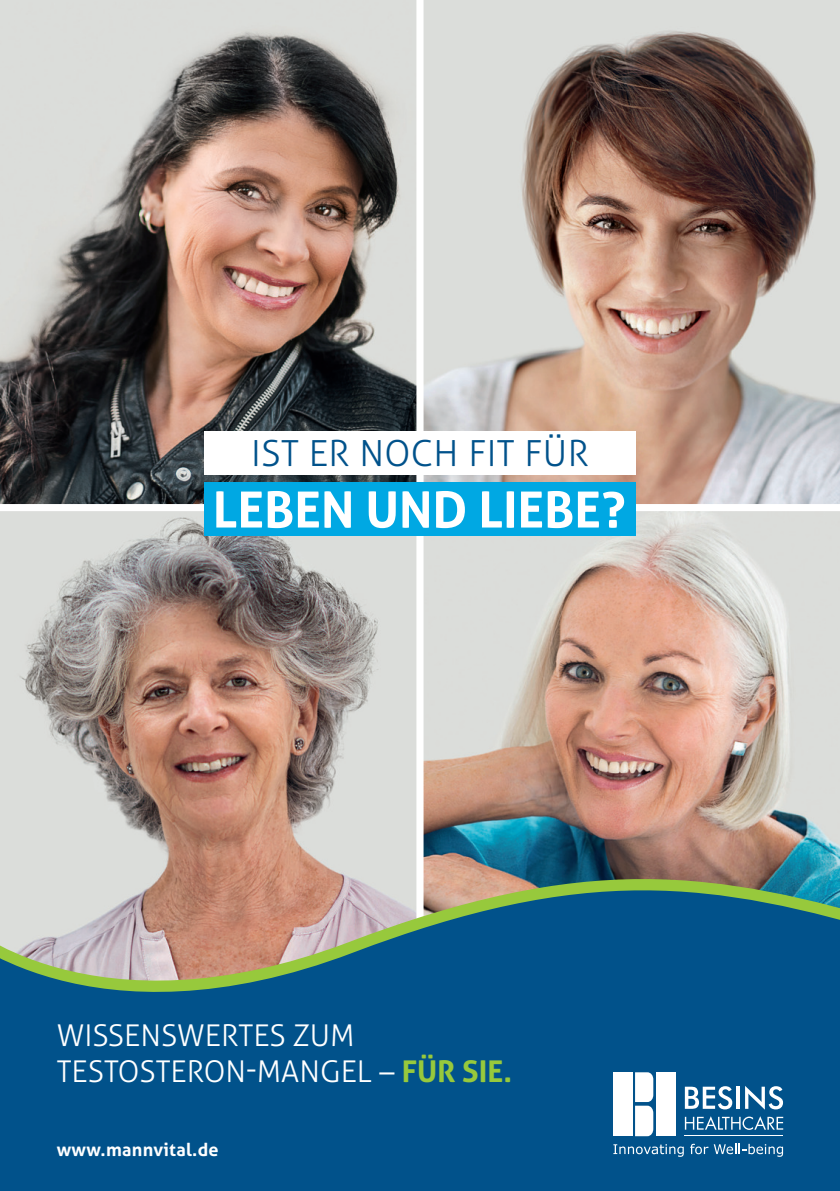
<style>
.page{position:relative;width:840px;height:1191px;background:#fff}
.page>*{position:absolute;margin:0;border:0;box-sizing:border-box;transform-origin:0 0}
.t1{font:700 50px "Aller";color:#fff}
.t2{font:300 36px "Aller";letter-spacing:.01em;color:#01528b}
.t3{font:300 30px/36px "Aller";color:#fff}
.t4{font:700 18px "Aller";letter-spacing:.015em;color:#fff}
.s1{font-weight:700;color:#97c93c}
</style>
<div class="page">
<img style="left:0;top:0;width:416px;height:844px">
<img style="left:423px;top:0;width:416px;height:844px">
<div style="left:0;top:504px;width:839px;height:7px;background:#fff"></div>
<div style="left:204px;top:431px;width:431px;height:44px;background:#fff"></div>
<div style="left:204px;top:482px;width:431px;height:54px;background:#00a8e3"></div>
<div style="left:0;top:1045px;width:839px;height:146px;background:#01528b"></div>
<svg style="left:0;top:844px;width:839px;height:201px;background:#51798d"></svg>
<div style="left:612px;top:1072px;width:19px;height:64px;background:#fff"></div>
<div style="left:656px;top:1072px;width:19px;height:64px;background:#fff"></div>
<svg style="left:634px;top:1072px;width:19px;height:64px"></svg>
<svg style="left:684px;top:1086px;width:47px;height:23px"></svg>
<svg style="left:735px;top:1086px;width:4px;height:22px"></svg>
<svg style="left:744px;top:1085px;width:38px;height:24px"></svg>
<svg style="left:684px;top:1116px;width:98px;height:13px"></svg>
<hr style="left:684px;top:1135px;width:98px;height:1px;background:#fff">
<svg style="left:613px;top:1144px;width:70px;height:12px"></svg>
<svg style="left:689px;top:1143px;width:93px;height:13px"></svg>
<p class="t2" style="left:251px;top:434px;width:339px">IST ER NOCH FIT FÜR</p>
<h1 class="t1" style="left:213px;top:482px;width:414px">LEBEN UND LIEBE?</h1>
<p class="t3" style="left:57px;top:1018px;width:456px">WISSENSWERTES ZUM<br>TESTOSTERON-MANGEL – <span class="s1">FÜR SIE.</span></p>
<p class="t4" style="left:57px;top:1139px;width:163px">www.mannvital.de</p>
</div>
